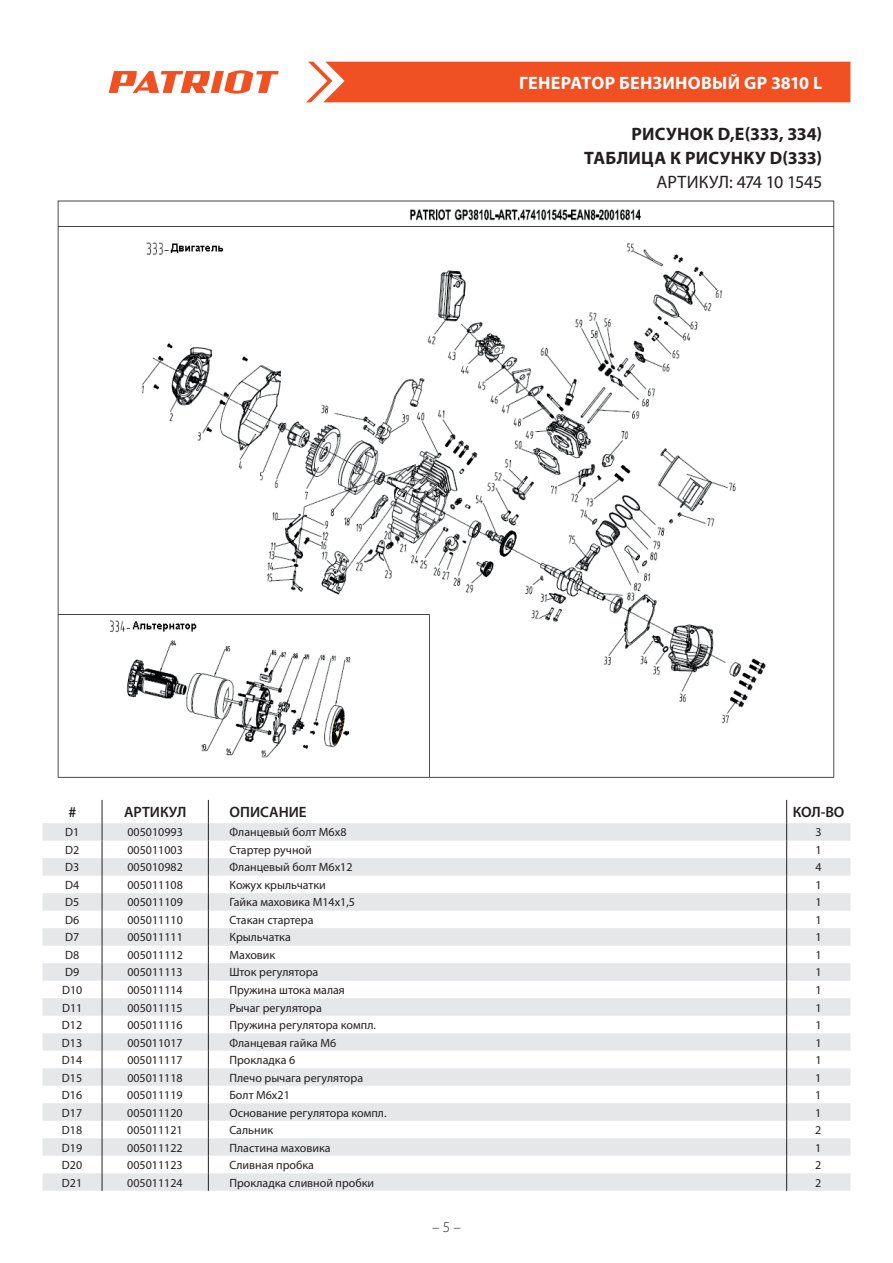
<style>
.page{position:relative;width:893px;height:1263px;background:#fff}
.page>*{position:absolute;margin:0;border:0;box-sizing:border-box;transform-origin:0 0}
.t1{font:700 18px/24px "Myriad Pro";letter-spacing:.01em;color:#231f20;text-align:right}
.t2{font:700 18px "Myriad Pro";letter-spacing:.01em;color:#fff}
.t3{font:18px "Myriad Pro";letter-spacing:-.005em;color:#231f20}
.t4{font:600 15px "Myriad Pro";color:#231f20}
.t5{font:300 15px "Myriad Pro";color:#231f20}
.t6{font:12px "Myriad Pro";color:#231f20}
</style>
<div class="page">
<div style="left:306px;top:62px;width:544px;height:40px;background:#f15122"></div>
<svg style="left:109px;top:70px;width:170px;height:24px"></svg>
<svg style="left:43px;top:823px;width:807px;height:368px;fill:#ebeced"></svg>
<svg style="left:102px;top:800px;width:1px;height:391px"></svg>
<svg style="left:208px;top:800px;width:1px;height:391px"></svg>
<svg style="left:786px;top:800px;width:1px;height:391px"></svg>
<img style="left:57px;top:200px;width:778px;height:578px">
<h1 class="t2" style="left:519px;top:73px;width:305px">ГЕНЕРАТОР БЕНЗИНОВЫЙ GP 3810 L</h1>
<h1 class="t1" style="left:584px;top:122px;width:239px">РИСУНОК D,E(333, 334)<br>ТАБЛИЦА К РИСУНКУ D(333)</h1>
<h1 class="t3" style="left:656px;top:171px;width:167px">АРТИКУЛ: 474 10 1545</h1>
<p class="t4" style="left:68px;top:802px;width:9px">#</p>
<p class="t4" style="left:124px;top:802px;width:64px">АРТИКУЛ</p>
<p class="t4" style="left:230px;top:802px;width:78px">ОПИСАНИЕ</p>
<p class="t4" style="left:793px;top:802px;width:53px">КОЛ-ВО</p>
<p class="t6" style="left:65px;top:825px;width:16px">D1</p>
<p class="t6" style="left:127px;top:825px;width:57px">005010993</p>
<p class="t6" style="left:230px;top:825px;width:118px">Фланцевый болт М6х8</p>
<p class="t6" style="left:815px;top:825px;width:8px">3</p>
<p class="t6" style="left:65px;top:842px;width:16px">D2</p>
<p class="t6" style="left:127px;top:842px;width:57px">005011003</p>
<p class="t6" style="left:230px;top:842px;width:84px">Стартер ручной</p>
<p class="t6" style="left:815px;top:842px;width:8px">1</p>
<p class="t6" style="left:65px;top:860px;width:16px">D3</p>
<p class="t6" style="left:127px;top:860px;width:57px">005010982</p>
<p class="t6" style="left:230px;top:860px;width:125px">Фланцевый болт М6х12</p>
<p class="t6" style="left:815px;top:860px;width:8px">4</p>
<p class="t6" style="left:65px;top:877px;width:16px">D4</p>
<p class="t6" style="left:127px;top:877px;width:57px">005011108</p>
<p class="t6" style="left:230px;top:877px;width:98px">Кожух крыльчатки</p>
<p class="t6" style="left:815px;top:877px;width:8px">1</p>
<p class="t6" style="left:65px;top:895px;width:16px">D5</p>
<p class="t6" style="left:127px;top:895px;width:57px">005011109</p>
<p class="t6" style="left:230px;top:895px;width:127px">Гайка маховика М14х1,5</p>
<p class="t6" style="left:815px;top:895px;width:8px">1</p>
<p class="t6" style="left:65px;top:912px;width:16px">D6</p>
<p class="t6" style="left:127px;top:912px;width:57px">005011110</p>
<p class="t6" style="left:230px;top:912px;width:86px">Стакан стартера</p>
<p class="t6" style="left:815px;top:912px;width:8px">1</p>
<p class="t6" style="left:65px;top:930px;width:16px">D7</p>
<p class="t6" style="left:127px;top:930px;width:57px">005011111</p>
<p class="t6" style="left:230px;top:930px;width:63px">Крыльчатка</p>
<p class="t6" style="left:815px;top:930px;width:8px">1</p>
<p class="t6" style="left:65px;top:947px;width:16px">D8</p>
<p class="t6" style="left:127px;top:947px;width:57px">005011112</p>
<p class="t6" style="left:230px;top:947px;width:47px">Маховик</p>
<p class="t6" style="left:815px;top:947px;width:8px">1</p>
<p class="t6" style="left:65px;top:965px;width:16px">D9</p>
<p class="t6" style="left:127px;top:965px;width:57px">005011113</p>
<p class="t6" style="left:230px;top:965px;width:90px">Шток регулятора</p>
<p class="t6" style="left:815px;top:965px;width:8px">1</p>
<p class="t6" style="left:62px;top:982px;width:22px">D10</p>
<p class="t6" style="left:127px;top:982px;width:57px">005011114</p>
<p class="t6" style="left:229px;top:982px;width:117px">Пружина штока малая</p>
<p class="t6" style="left:815px;top:982px;width:8px">1</p>
<p class="t6" style="left:62px;top:1000px;width:22px">D11</p>
<p class="t6" style="left:127px;top:1000px;width:57px">005011115</p>
<p class="t6" style="left:229px;top:1000px;width:94px">Рычаг регулятора</p>
<p class="t6" style="left:815px;top:1000px;width:8px">1</p>
<p class="t6" style="left:62px;top:1017px;width:22px">D12</p>
<p class="t6" style="left:127px;top:1017px;width:57px">005011116</p>
<p class="t6" style="left:229px;top:1017px;width:148px">Пружина регулятора компл.</p>
<p class="t6" style="left:815px;top:1017px;width:8px">1</p>
<p class="t6" style="left:62px;top:1035px;width:22px">D13</p>
<p class="t6" style="left:127px;top:1035px;width:57px">005011017</p>
<p class="t6" style="left:229px;top:1035px;width:108px">Фланцевая гайка М6</p>
<p class="t6" style="left:815px;top:1035px;width:8px">1</p>
<p class="t6" style="left:62px;top:1052px;width:22px">D14</p>
<p class="t6" style="left:127px;top:1052px;width:57px">005011117</p>
<p class="t6" style="left:229px;top:1052px;width:67px">Прокладка 6</p>
<p class="t6" style="left:815px;top:1052px;width:8px">1</p>
<p class="t6" style="left:62px;top:1070px;width:22px">D15</p>
<p class="t6" style="left:127px;top:1070px;width:57px">005011118</p>
<p class="t6" style="left:229px;top:1070px;width:135px">Плечо рычага регулятора</p>
<p class="t6" style="left:815px;top:1070px;width:8px">1</p>
<p class="t6" style="left:62px;top:1087px;width:22px">D16</p>
<p class="t6" style="left:127px;top:1087px;width:57px">005011119</p>
<p class="t6" style="left:229px;top:1087px;width:62px">Болт М6х21</p>
<p class="t6" style="left:815px;top:1087px;width:8px">1</p>
<p class="t6" style="left:62px;top:1105px;width:22px">D17</p>
<p class="t6" style="left:127px;top:1105px;width:57px">005011120</p>
<p class="t6" style="left:229px;top:1105px;width:159px">Основание регулятора компл.</p>
<p class="t6" style="left:815px;top:1105px;width:8px">1</p>
<p class="t6" style="left:62px;top:1123px;width:22px">D18</p>
<p class="t6" style="left:127px;top:1123px;width:57px">005011121</p>
<p class="t6" style="left:229px;top:1123px;width:45px">Сальник</p>
<p class="t6" style="left:815px;top:1123px;width:8px">2</p>
<p class="t6" style="left:62px;top:1140px;width:22px">D19</p>
<p class="t6" style="left:127px;top:1140px;width:57px">005011122</p>
<p class="t6" style="left:229px;top:1140px;width:103px">Пластина маховика</p>
<p class="t6" style="left:815px;top:1140px;width:8px">1</p>
<p class="t6" style="left:62px;top:1158px;width:22px">D20</p>
<p class="t6" style="left:127px;top:1158px;width:57px">005011123</p>
<p class="t6" style="left:229px;top:1158px;width:86px">Сливная пробка</p>
<p class="t6" style="left:815px;top:1158px;width:8px">2</p>
<p class="t6" style="left:62px;top:1175px;width:22px">D21</p>
<p class="t6" style="left:127px;top:1175px;width:57px">005011124</p>
<p class="t6" style="left:229px;top:1175px;width:146px">Прокладка сливной пробки</p>
<p class="t6" style="left:815px;top:1175px;width:8px">2</p>
<p class="t5" style="left:432px;top:1218px;width:30px">– 5 –</p>
</div>
